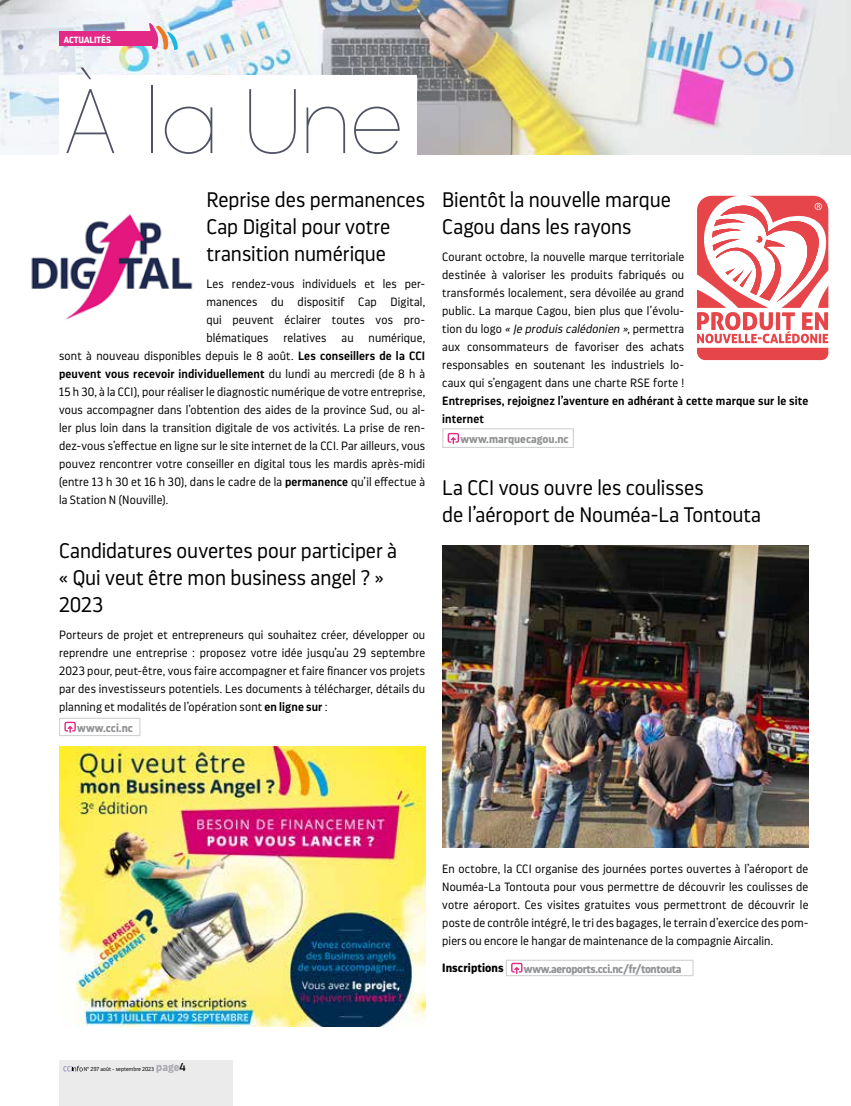
<style>
.page{position:relative;width:851px;height:1106px;background:#fff}
.page>*{position:absolute;margin:0;border:0;box-sizing:border-box;transform-origin:0 0}
.t1{font:200 90px "Pangram";color:#4e5262}
.t2{font:300 21px/27px "Darwin Pro";letter-spacing:-.005em;color:#000}
.t3{font:300 12px/18px "Darwin Pro";letter-spacing:.01em;color:#000;text-align:justify}
.t4{font:600 12px/18px "Darwin Pro";letter-spacing:.01em;color:#000}
.t5{font:700 12px "Darwin Pro";letter-spacing:.01em;color:#000}
.t6{font:700 11.4px "Darwin Pro";letter-spacing:-.03em;color:#929395}
.t7{font:700 11.4px "Darwin Pro";color:#929395}
.t8{font:700 9px "Darwin Pro";color:#fff}
.t9{font:300 5.7px "Darwin Pro";color:#000}
.s1{font-weight:600}
.s2{font-weight:300}
.s3{font-style:italic}
.s4{font-weight:700;font-size:11.4px;color:#adaab2}
.s5{font-weight:400;font-size:11.4px}
</style>
<div class="page">
<img style="left:0;top:0;width:850px;height:154px">
<div style="left:59px;top:75px;width:357px;height:83px;background:#fff"></div>
<svg style="left:64px;top:721px;width:12px;height:12px"></svg>
<div style="left:59px;top:717px;width:81px;height:19px;border:1px solid #d0d1d2"></div>
<svg style="left:447px;top:433px;width:12px;height:11px"></svg>
<div style="left:442px;top:428px;width:131px;height:20px;border:1px solid #d0d1d2"></div>
<svg style="left:511px;top:962px;width:11px;height:12px"></svg>
<div style="left:505px;top:959px;width:188px;height:17px;border:1px solid #d0d1d2"></div>
<div style="left:60px;top:32px;width:94px;height:14px;background:#e32985"></div>
<svg style="left:149px;top:23px;width:29px;height:29px"></svg>
<div style="left:59px;top:1060px;width:174px;height:46px;background:#ebebec"></div>
<svg style="left:63px;top:1065px;width:20px;height:6px"></svg>
<svg style="left:697px;top:196px;width:131px;height:164px"></svg>
<img style="left:442px;top:545px;width:366px;height:303px">
<img style="left:59px;top:746px;width:366px;height:280px">
<img style="left:31px;top:214px;width:162px;height:106px">
<p class="t8" style="left:64px;top:33px;width:49px">ACTUALITÉS</p>
<h1 class="t1" style="left:59px;top:64px;width:348px">À la Une</h1>
<h2 class="t2" style="left:206px;top:186px;width:220px">Reprise des permanences<br>Cap Digital pour votre transition numérique</h2>
<p class="t3" style="left:206px;top:275px;width:220px">Les rendez-vous individuels et les per-</p>
<p class="t3" style="left:206px;top:293px;width:220px">manences du dispositif Cap Digital,</p>
<p class="t3" style="left:206px;top:311px;width:220px">qui peuvent éclairer toutes vos pro-</p>
<p class="t3" style="left:206px;top:329px;width:220px">blématiques relatives au numérique,</p>
<p class="t3" style="left:59px;top:347px;width:367px">sont à nouveau disponibles depuis le 8 août. <span class="s1">Les conseillers de la CCI</span></p>
<p class="t4" style="left:59px;top:364px;width:367px">peuvent vous recevoir individuellement <span class="s2">du lundi au mercredi (de 8 h à</span></p>
<p class="t3" style="left:59px;top:383px;width:367px">15 h 30, à la CCI), pour réaliser le diagnostic numérique de votre entreprise,</p>
<p class="t3" style="left:59px;top:401px;width:367px">vous accompagner dans l’obtention des aides de la province Sud, ou al-</p>
<p class="t3" style="left:59px;top:419px;width:367px">ler plus loin dans la transition digitale de vos activités. La prise de ren-</p>
<p class="t3" style="left:59px;top:437px;width:367px">dez-vous s’effectue en ligne sur le site internet de la CCI. Par ailleurs, vous</p>
<p class="t3" style="left:59px;top:455px;width:367px">pouvez rencontrer votre conseiller en digital tous les mardis après-midi</p>
<p class="t3" style="left:59px;top:473px;width:367px">(entre 13 h 30 et 16 h 30), dans le cadre de la <span class="s1">permanence</span> qu’il effectue à</p>
<p class="t3" style="left:59px;top:491px;width:111px">la Station N (Nouville).</p>
<h2 class="t2" style="left:59px;top:537px;width:339px">Candidatures ouvertes pour participer à « Qui veut être mon business angel ? »<br>2023</h2>
<p class="t3" style="left:59px;top:626px;width:367px">Porteurs de projet et entrepreneurs qui souhaitez créer, développer ou reprendre une entreprise : proposez votre idée jusqu’au 29 septembre 2023 pour, peut-être, vous faire accompagner et faire financer vos projets par des investisseurs potentiels. Les documents à télécharger, détails du planning et modalités de l’opération sont <span class="s1">en ligne sur</span> :</p>
<p class="t6" style="left:77px;top:720px;width:57px">www.cci.nc</p>
<h2 class="t2" style="left:442px;top:186px;width:230px">Bientôt la nouvelle marque<br>Cagou dans les rayons</h2>
<p class="t3" style="left:442px;top:248px;width:243px">Courant octobre, la nouvelle marque territoriale destinée à valoriser les produits fabriqués ou transformés localement, sera dévoilée au grand public. La marque Cagou, bien plus que l’évolu&shy;t i o n d u l o go <span class="s3">« Je produis calédonien »</span>, p e r m e tt r a aux consommateurs de favoriser des achats responsables en soutenant les industriels lo&shy;caux qui s’engagent dans une charte RSE forte !</p>
<p class="t4" style="left:442px;top:391px;width:367px">Entreprises, rejoignez l’aventure en adhérant à cette marque sur le site internet</p>
<p class="t7" style="left:460px;top:431px;width:110px">www.marquecagou.nc</p>
<h2 class="t2" style="left:442px;top:474px;width:320px">La CCI vous ouvre les coulisses<br>de l’aéroport de Nouméa-La Tontouta</h2>
<p class="t9" style="left:84px;top:1065px;width:103px">N° 297 août - septembre 2023 <span class="s4">page</span><span class="s5">4</span></p>
<p class="t3" style="left:442px;top:860px;width:367px">En octobre, la CCI organise des journées portes ouvertes à l’aéroport de Nouméa-La Tontouta pour vous permettre de découvrir les coulisses de votre aéroport. Ces visites gratuites vous permettront de découvrir le poste de contrôle intégré, le tri des bagages, le terrain d’exercice des pom&shy;piers ou encore le hangar de maintenance de la compagnie Aircalin.</p>
<p class="t5" style="left:442px;top:959px;width:63px">Inscriptions</p>
<p class="t6" style="left:524px;top:961px;width:159px">www.aeroports.cci.nc/fr/tontouta</p>
</div>
